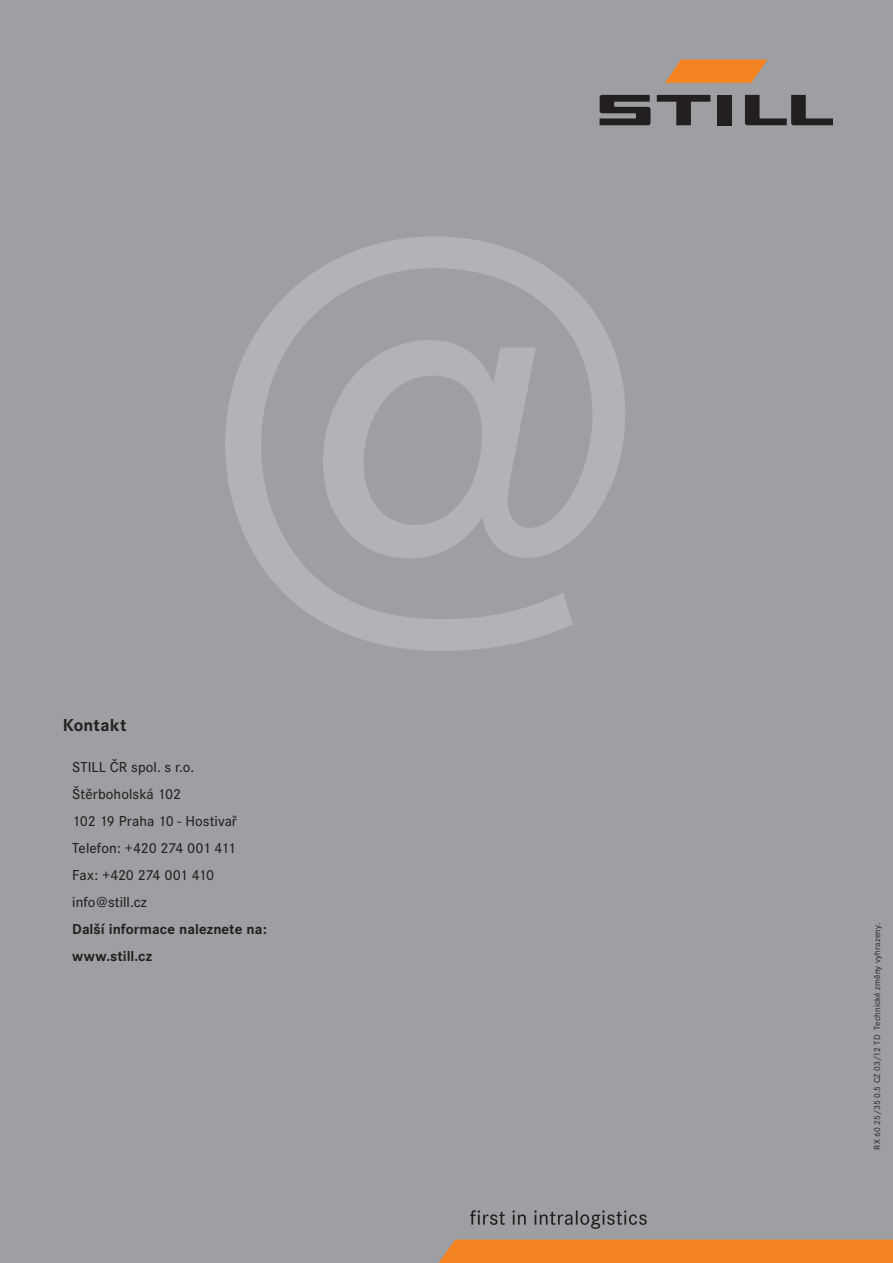
<style>
.page{position:relative;width:893px;height:1263px;background:#9d9fa2}
.page>*{position:absolute;margin:0;border:0;box-sizing:border-box;transform-origin:0 0}
.t1{font:500 600px "Corporate S";color:#b2b3b7}
.t2{font:700 18px "Corporate STCE";letter-spacing:.01em;color:#231f20}
.t3{font:500 15px/27px "Corporate STCE";color:#231f20}
.t4{font:700 15px/27px "Corporate STCE";color:#231f20}
.t5{font:9px "Corporate STCE";letter-spacing:.02em;color:#231f20}
</style>
<div class="page">
<div style="left:439px;top:1239px;width:454px;height:24px;background:#f58220"></div>
<svg style="left:470px;top:1210px;width:177px;height:19px"></svg>
<svg style="left:657px;top:95px;width:53px;height:30px"></svg>
<div style="left:717px;top:95px;width:14px;height:30px;background:#231f20"></div>
<svg style="left:600px;top:95px;width:50px;height:30px"></svg>
<svg style="left:745px;top:95px;width:88px;height:30px"></svg>
<svg style="left:665px;top:60px;width:102px;height:23px;background:#e78634"></svg>
<p class="t2" style="left:63px;top:715px;width:65px">Kontakt</p>
<h1 class="t1" style="left:205px;top:103px;width:441px">@</h1>
<p class="t3" style="left:72px;top:753px;width:166px">STILL ČR spol. s r.o.<br>Štěrboholská 102<br>102 19 Praha 10 - Hostivař<br>Telefon: +420 274 001 411<br>Fax: +420 274 001 410 info@still.cz</p>
<p class="t4" style="left:72px;top:916px;width:196px">Další informace naleznete na: www.still.cz</p>
<p class="t5" style="left:872px;top:1150px;width:228px;rotate:-90deg">RX 60 25/35 0.5 CZ 03/12 TD Technické změny vyhrazeny.</p>
</div>
